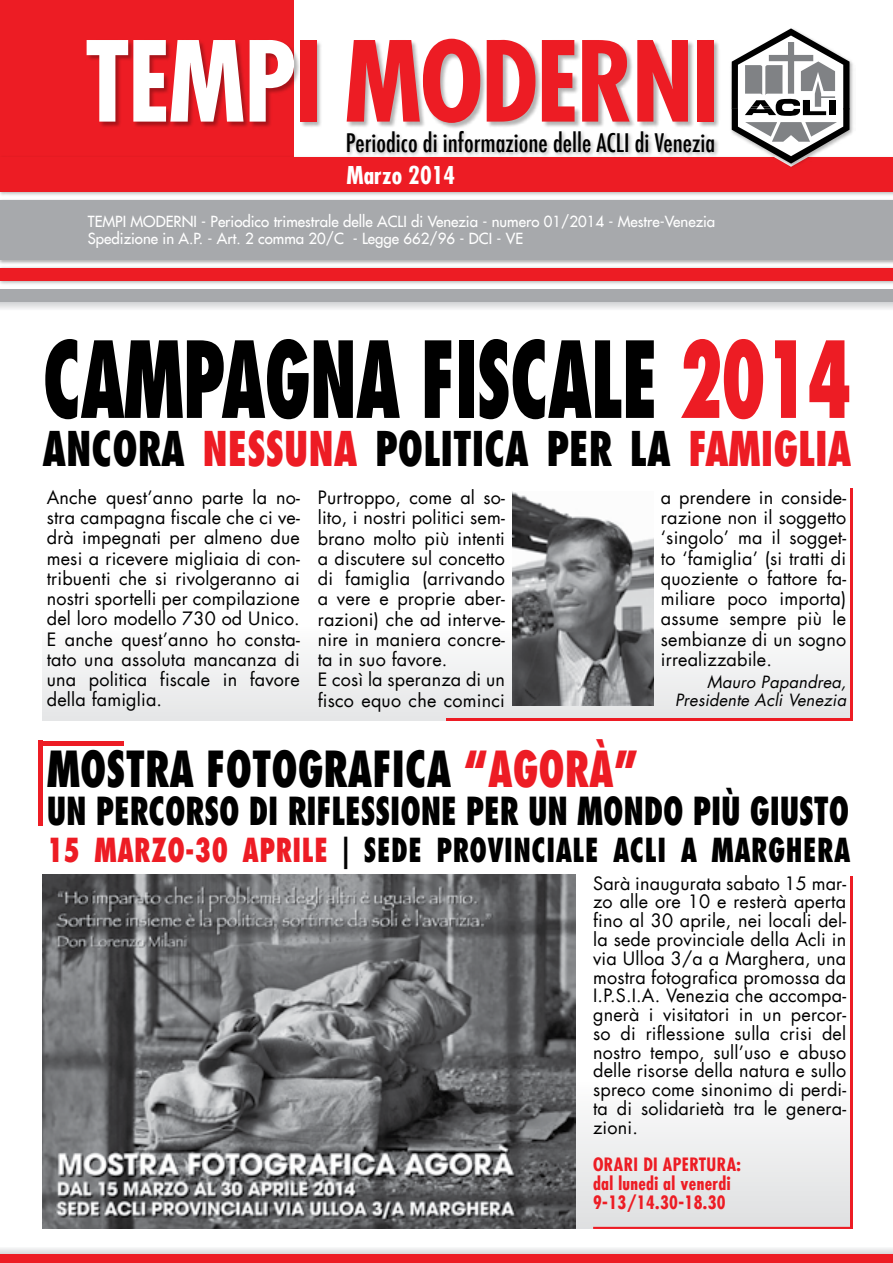
<style>
.page{position:relative;width:893px;height:1263px;background:#fff}
.page>*{position:absolute;margin:0;border:0;box-sizing:border-box;transform-origin:0 0}
.t1{font:700 condensed 108.15px "Futura LT";letter-spacing:-.02em;color:#ed1c24}
.t2{font:800 condensed 102.9px "Futura LT";letter-spacing:-.02em;color:#000;scale:.71 1}
.t3{font:800 condensed 48.6px "Futura LT";color:#000;scale:.83 1}
.t4{font:800 condensed 46.8px "Futura LT";color:#000;scale:.83 1}
.t5{font:800 condensed 37.8px "Futura LT";letter-spacing:-.005em;color:#000;scale:.83 1}
.t6{font:800 condensed 32.4px "Futura LT";letter-spacing:.02em;color:#000;scale:.83 1}
.t7{font:500 condensed 24.9px "Futura";color:#000}
.t8{font:700 condensed 24px "Futura LT";color:#fff}
.t9{font:18px/20.2px "Futura LT";letter-spacing:.01em;color:#000;text-align:justify}
.t10{font:700 condensed 18px/18.8px "Futura LT";letter-spacing:.02em;color:#ed1c24}
.t11{font:italic 16.5px/18px "Futura LT";letter-spacing:.01em;color:#000;text-align:right}
.t12{font:15px/16.5px "Futura LT";color:#fff}
.s1{color:#fff}
.s2{color:#ed1c24}
</style>
<div class="page">
<svg style="left:0;top:1248px;width:893px;height:6px"></svg>
<div style="left:0;top:1254px;width:893px;height:9px;background:#ed1c24"></div>
<svg style="left:0;top:302px;width:893px;height:7px"></svg>
<div style="left:0;top:289px;width:893px;height:13px;background:#a7a9ac"></div>
<img style="left:0;top:191px;width:893px;height:93px">
<div style="left:0;top:200px;width:893px;height:59px;background:#a7a9ac"></div>
<div style="left:0;top:0;width:293px;height:184px;background:#ed1c24"></div>
<div style="left:0;top:157px;width:893px;height:34px;background:#ed1c24"></div>
<div style="left:0;top:268px;width:893px;height:13px;background:#ed1c24"></div>
<img style="left:88px;top:25px;width:631px;height:132px">
<svg style="left:731px;top:28px;width:122px;height:139px"></svg>
<div style="left:829px;top:100px;width:6px;height:15px;background:#000"></div>
<img style="left:343px;top:127px;width:376px;height:30px">
<div style="left:43px;top:625px;width:809px;height:96px;background:#f0f0f1"></div>
<hr style="left:850px;top:488px;width:2px;height:233px;background:#ed1c24">
<hr style="left:446px;top:719px;width:406px;height:2px;background:#ed1c24">
<div style="left:38px;top:741px;width:5px;height:85px;background:#ed1c24"></div>
<hr style="left:38px;top:741px;width:85px;height:4px;background:#ed1c24">
<div style="left:43px;top:1080px;width:807px;height:149px;background:linear-gradient(to bottom,#fbfcfc,#dddcde)"></div>
<hr style="left:850px;top:877px;width:3px;height:352px;background:#ed1c24">
<hr style="left:593px;top:1227px;width:260px;height:2px;background:#ed1c24">
<img style="left:512px;top:491px;width:142px;height:215px">
<img style="left:43px;top:875px;width:532px;height:354px">
<h1 class="t1" style="left:85px;top:15px;width:635px"><span class="s1">TEMP</span>I MODERNI</h1>
<h3 class="t7" style="left:346px;top:127px;width:371px">Periodico di informazione delle ACLI di Venezia</h3>
<h3 class="t8" style="left:347px;top:160px;width:110px">Marzo 2014</h3>
<p class="t12" style="left:88px;top:213px;width:629px">TEMPI MODERNI - Periodico trimestrale delle ACLI di Venezia - numero 01/2014 - Mestre-Venezia<br>Spedizione in A.P. - Art. 2 comma 20/C - Legge 662/96 - DCI - VE</p>
<h2 class="t2" style="left:43px;top:315px;width:1141px">CAMPAGNA FISCALE <span class="s2">2014</span></h2>
<h3 class="t4" style="left:43px;top:419px;width:976px">ANCORA <span class="s2">NESSUNA</span> POLITICA PER LA <span class="s2">FAMIGLIA</span></h3>
<p class="t9" style="left:47px;top:487px;width:255px">Anche quest’anno parte la no&shy;stra campagna fiscale che ci ve&shy;drà impegnati per almeno due mesi a ricevere migliaia di con&shy;tribuenti che si rivolgeranno ai nostri sportelli per compilazione del loro modello 730 od Unico.<br>E anche quest’anno ho consta&shy;tato una assoluta mancanza di una politica fiscale in favore della famiglia.</p>
<p class="t9" style="left:318px;top:487px;width:189px;text-align:left">Purtroppo, come al so&shy;lito, i nostri politici sem&shy;brano molto più intenti a discutere sul concetto di famiglia (arrivando a vere e proprie aber&shy;razioni) che ad interve&shy;nire in maniera concre&shy;ta in suo favore.<br>E così la speranza di un fisco equo che cominci</p>
<p class="t9" style="left:661px;top:487px;width:187px">a prendere in conside&shy;razione non il soggetto ‘singolo’ ma il sogget&shy;to ‘famiglia’ (si tratti di quoziente o fattore fa&shy;miliare poco importa) assume sempre più le sembianze di un sogno irrealizzabile.</p>
<p class="t11" style="left:675px;top:673px;width:173px">Mauro Papandrea,<br>Presidente Acli Venezia</p>
<h3 class="t3" style="left:47px;top:738px;width:714px">MOSTRA FOTOGRAFICA <span class="s2">“AGORÀ”</span></h3>
<h3 class="t5" style="left:47px;top:787px;width:968px">UN PERCORSO DI RIFLESSIONE PER UN MONDO PIÙ GIUSTO</h3>
<h3 class="t6" style="left:47px;top:830px;width:970px"><span class="s2">15 MARZO-30 APRILE</span> | SEDE PROVINCIALE ACLI A MARGHERA</h3>
<p class="t9" style="left:593px;top:874px;width:255px;line-height:18.8px">Sarà inaugurata sabato 15 mar&shy;zo alle ore 10 e resterà aperta fino al 30 aprile, nei locali del&shy;la sede provinciale della Acli in via Ulloa 3/a a Marghera, una mostra fotografica promossa da I.P.S.I.A. Venezia che accompa&shy;gnerà i visitatori in un percor&shy;so di riflessione sulla crisi del nostro tempo, sull’uso e abuso delle risorse della natura e sullo spreco come sinonimo di perdi&shy;ta di solidarietà tra le genera&shy;zioni.</p>
<p class="t10" style="left:593px;top:1155px;width:149px">Orari di apertura: dal lunedi al venerdi<br>9-13/14.30-18.30</p>
</div>
